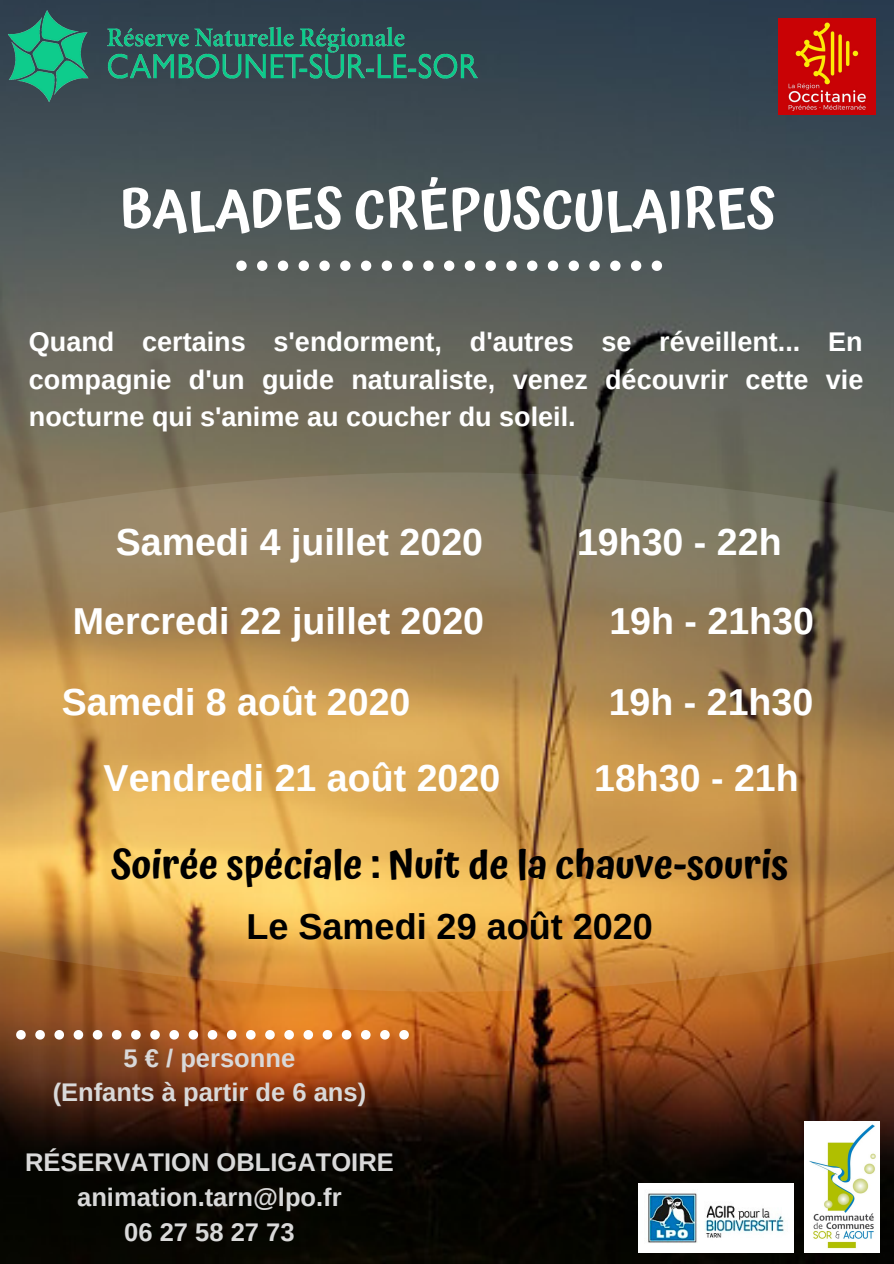
<style>
.page{position:relative;width:894px;height:1264px;background:#fff}
.page>*{position:absolute;margin:0;border:0;box-sizing:border-box;transform-origin:0 0}
.t1{font:600 54px "Atma";color:#fff}
.t2{font:600 39px "Atma";color:#000}
.t3{font:700 37.5px "Arimo";color:#fff}
.t4{font:700 36px "Arimo";color:#000}
.t5{font:700 27px/37.2px "Arimo";color:#fff;text-align:justify}
.t6{font:700 25.5px/35px "Arimo";color:#d9d9d9;text-align:center}
</style>
<div class="page">
<img style="left:0;top:0;width:893px;height:1263px">
<img style="left:778px;top:18px;width:97px;height:97px">
<img style="left:804px;top:1121px;width:75px;height:131px">
<svg style="left:0;top:469px;width:893px;height:525px;background:#b68e51"></svg>
<img style="left:638px;top:1183px;width:155px;height:69px">
<svg style="left:236px;top:260px;width:10px;height:11px"></svg>
<svg style="left:257px;top:260px;width:10px;height:11px"></svg>
<svg style="left:278px;top:260px;width:10px;height:11px"></svg>
<svg style="left:298px;top:260px;width:11px;height:11px"></svg>
<svg style="left:319px;top:260px;width:10px;height:11px"></svg>
<svg style="left:340px;top:260px;width:10px;height:11px"></svg>
<svg style="left:361px;top:260px;width:10px;height:11px"></svg>
<svg style="left:381px;top:260px;width:11px;height:11px"></svg>
<svg style="left:402px;top:260px;width:10px;height:11px"></svg>
<svg style="left:423px;top:260px;width:10px;height:11px"></svg>
<svg style="left:444px;top:260px;width:10px;height:11px"></svg>
<svg style="left:464px;top:260px;width:11px;height:11px"></svg>
<svg style="left:485px;top:260px;width:11px;height:11px"></svg>
<svg style="left:506px;top:260px;width:10px;height:11px"></svg>
<svg style="left:527px;top:260px;width:10px;height:11px"></svg>
<svg style="left:547px;top:260px;width:11px;height:11px"></svg>
<svg style="left:568px;top:260px;width:11px;height:11px"></svg>
<svg style="left:589px;top:260px;width:10px;height:11px"></svg>
<svg style="left:610px;top:260px;width:10px;height:11px"></svg>
<svg style="left:630px;top:260px;width:11px;height:11px"></svg>
<svg style="left:651px;top:260px;width:11px;height:11px"></svg>
<svg style="left:16px;top:1030px;width:10px;height:9px"></svg>
<svg style="left:35px;top:1030px;width:10px;height:9px"></svg>
<svg style="left:54px;top:1030px;width:10px;height:9px"></svg>
<svg style="left:74px;top:1030px;width:9px;height:9px"></svg>
<svg style="left:93px;top:1030px;width:9px;height:9px"></svg>
<svg style="left:112px;top:1030px;width:9px;height:9px"></svg>
<svg style="left:131px;top:1030px;width:10px;height:9px"></svg>
<svg style="left:150px;top:1030px;width:10px;height:9px"></svg>
<svg style="left:169px;top:1030px;width:10px;height:9px"></svg>
<svg style="left:188px;top:1030px;width:10px;height:9px"></svg>
<svg style="left:208px;top:1030px;width:9px;height:9px"></svg>
<svg style="left:227px;top:1030px;width:9px;height:9px"></svg>
<svg style="left:246px;top:1030px;width:9px;height:9px"></svg>
<svg style="left:265px;top:1030px;width:10px;height:9px"></svg>
<svg style="left:284px;top:1030px;width:10px;height:9px"></svg>
<svg style="left:303px;top:1030px;width:10px;height:9px"></svg>
<svg style="left:322px;top:1030px;width:10px;height:9px"></svg>
<svg style="left:342px;top:1030px;width:9px;height:9px"></svg>
<svg style="left:361px;top:1030px;width:9px;height:9px"></svg>
<svg style="left:380px;top:1030px;width:9px;height:9px"></svg>
<svg style="left:399px;top:1030px;width:10px;height:9px"></svg>
<img style="left:0;top:0;width:485px;height:115px">
<h1 class="t1" style="left:119px;top:177px;width:657px">BALADES CRÉPUSCULAIRES</h1>
<p class="t5" style="left:29px;top:323px;width:835px">Quand certains s'endorment, d'autres se réveillent... En compagnie d'un guide naturaliste, venez découvrir cette vie nocturne qui s'anime au coucher du soleil.</p>
<h3 class="t3" style="left:116px;top:521px;width:369px">Samedi 4 juillet 2020</h3>
<h3 class="t3" style="left:577px;top:521px;width:206px">19h30 - 22h</h3>
<h3 class="t3" style="left:73px;top:600px;width:412px">Mercredi 22 juillet 2020</h3>
<h3 class="t3" style="left:609px;top:600px;width:206px">19h - 21h30</h3>
<h3 class="t3" style="left:62px;top:680px;width:350px">Samedi 8 août 2020</h3>
<h3 class="t3" style="left:608px;top:680px;width:206px">19h - 21h30</h3>
<h3 class="t3" style="left:104px;top:757px;width:398px">Vendredi 21 août 2020</h3>
<h3 class="t3" style="left:594px;top:757px;width:206px">18h30 - 21h</h3>
<h2 class="t2" style="left:111px;top:842px;width:679px">Soirée spéciale : Nuit de la chauve-souris</h2>
<h3 class="t4" style="left:246px;top:906px;width:408px">Le Samedi 29 août 2020</h3>
<p class="t6" style="left:53px;top:1040px;width:315px">5 € / personne<br>(Enfants à partir de 6 ans)</p>
<p class="t6" style="left:25px;top:1144px;width:370px">RÉSERVATION OBLIGATOIRE animation.tarn@lpo.fr<br>06 27 58 27 73</p>
</div>
